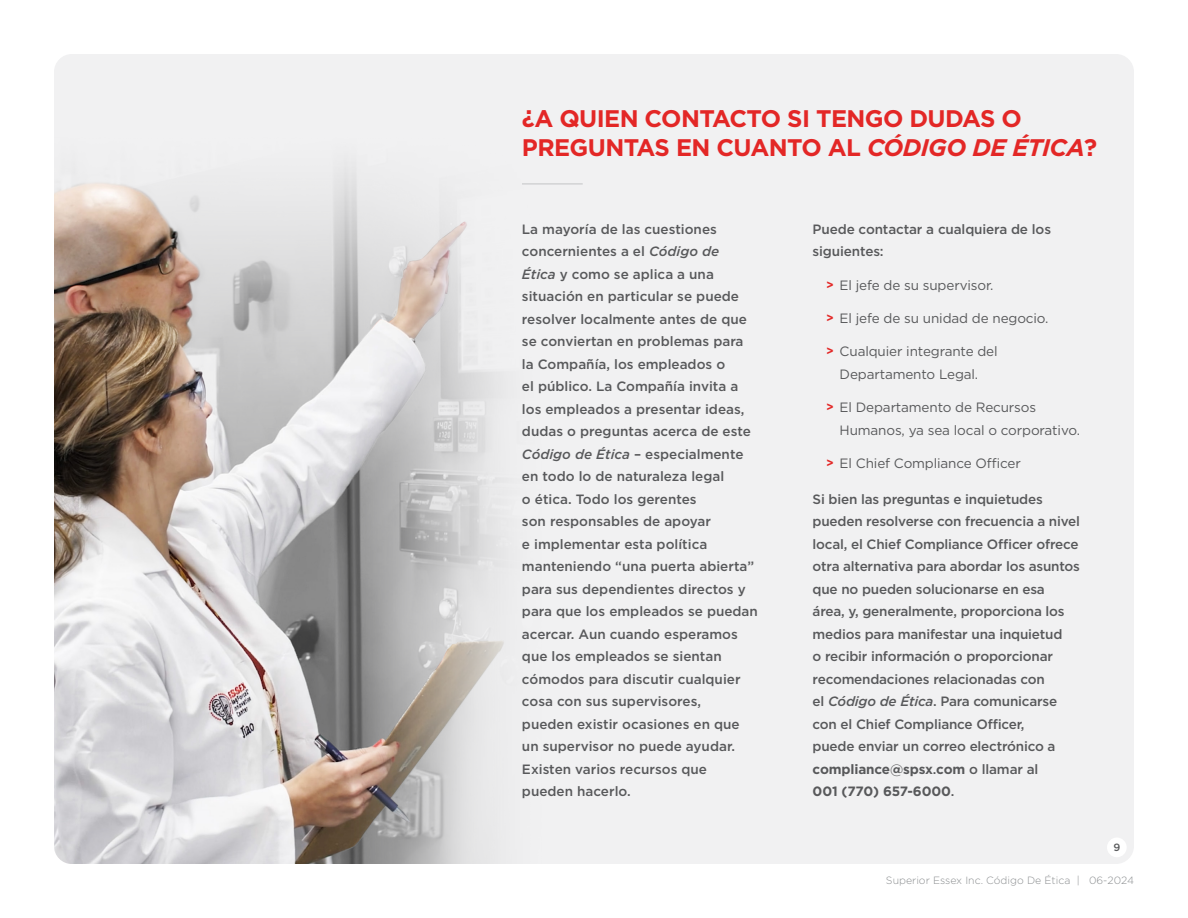
<style>
.page{position:relative;width:1188px;height:918px;background:#fff}
.page>*{position:absolute;margin:0;border:0;box-sizing:border-box;transform-origin:0 0}
.t1{font:700 24px/28.5px "Gotham";letter-spacing:-.025em;color:#e32726}
.t2{font:500 13.5px/22.5px "Gotham";color:#58595b}
.t3{font:13.5px/22.5px "Gotham";letter-spacing:-.01em;color:#58595b;text-align:center}
.t4{font:300 10.5px "Gotham";color:#8b8e90}
.t5{font:500 10.5px "Gotham";color:#58595b}
.s1{font-style:italic}
.s2{font-weight:700;font-size:12px;color:#e32726}
.s3{font-weight:700}
</style>
<div class="page">
<div style="left:54px;top:54px;width:1080px;height:810px;background:#f1f1f2;border-radius:18px"></div>
<img style="left:54px;top:167px;width:529px;height:697px">
<hr style="left:522px;top:183px;width:61px;height:1px;background:#c7c8ca">
<div style="left:1107px;top:838px;width:20px;height:19px;background:#fff;border-radius:50%"></div>
<h1 class="t1" style="left:522px;top:104px;width:577px">¿A QUIEN CONTACTO SI TENGO DUDAS O<br>PREGUNTAS EN CUANTO AL <span class="s1">CÓDIGO DE ÉTICA</span>?</h1>
<p class="t2" style="left:522px;top:218px;width:237px">La mayoría de las cuestiones concernientes a el <span class="s1">Código de<br>Ética</span> y como se aplica a una situación en particular se puede resolver localmente antes de que se conviertan en problemas para la Compañía, los empleados o<br>el público. La Compañía invita a los empleados a presentar ideas, dudas o preguntas acerca de este<br><span class="s1">Código de Ética</span> – especialmente en todo lo de naturaleza legal<br>o ética. Todo los gerentes<br>son responsables de apoyar<br>e implementar esta política manteniendo “una puerta abierta” para sus dependientes directos y para que los empleados se puedan acercar. Aun cuando esperamos que los empleados se sientan cómodos para discutir cualquier cosa con sus supervisores,<br>pueden existir ocasiones en que un supervisor no puede ayudar.<br>Existen varios recursos que pueden hacerlo.</p>
<p class="t2" style="left:813px;top:218px;width:240px">Puede contactar a cualquiera de los siguientes:</p>
<p class="t3" style="left:826px;top:273px;width:169px"><span class="s2">&gt;</span> El jefe de su supervisor.</p>
<p class="t3" style="left:826px;top:307px;width:224px"><span class="s2">&gt;</span> El jefe de su unidad de negocio.</p>
<p class="t3" style="left:826px;top:340px;width:173px"><span class="s2">&gt;</span> Cualquier integrante del<br>Departamento Legal.</p>
<p class="t3" style="left:840px;top:396px;width:242px;text-align:left;text-indent:-14px"><span class="s2">&gt;</span> El Departamento de Recursos<br>Humanos, ya sea local o corporativo.</p>
<p class="t3" style="left:826px;top:452px;width:196px"><span class="s2">&gt;</span> El Chief Compliance Officer</p>
<p class="t2" style="left:813px;top:488px;width:269px">Si bien las preguntas e inquietudes pueden resolverse con frecuencia a nivel local, el Chief Compliance Officer ofrece otra alternativa para abordar los asuntos que no pueden solucionarse en esa área, y, generalmente, proporciona los medios para manifestar una inquietud<br>o recibir información o proporcionar recomendaciones relacionadas con<br>el <span class="s1">Código de Ética</span>. Para comunicarse con el Chief Compliance Officer,<br>puede enviar un correo electrónico a <span class="s3">compliance@spsx</span>.<span class="s3">com</span> o llamar al<br><span class="s3">001 (770) 657-6000</span>.</p>
<p class="t5" style="left:1113px;top:840px;width:8px">9</p>
<p class="t4" style="left:886px;top:873px;width:250px">Superior Essex Inc. Código De Ética | 06-2024</p>
</div>
